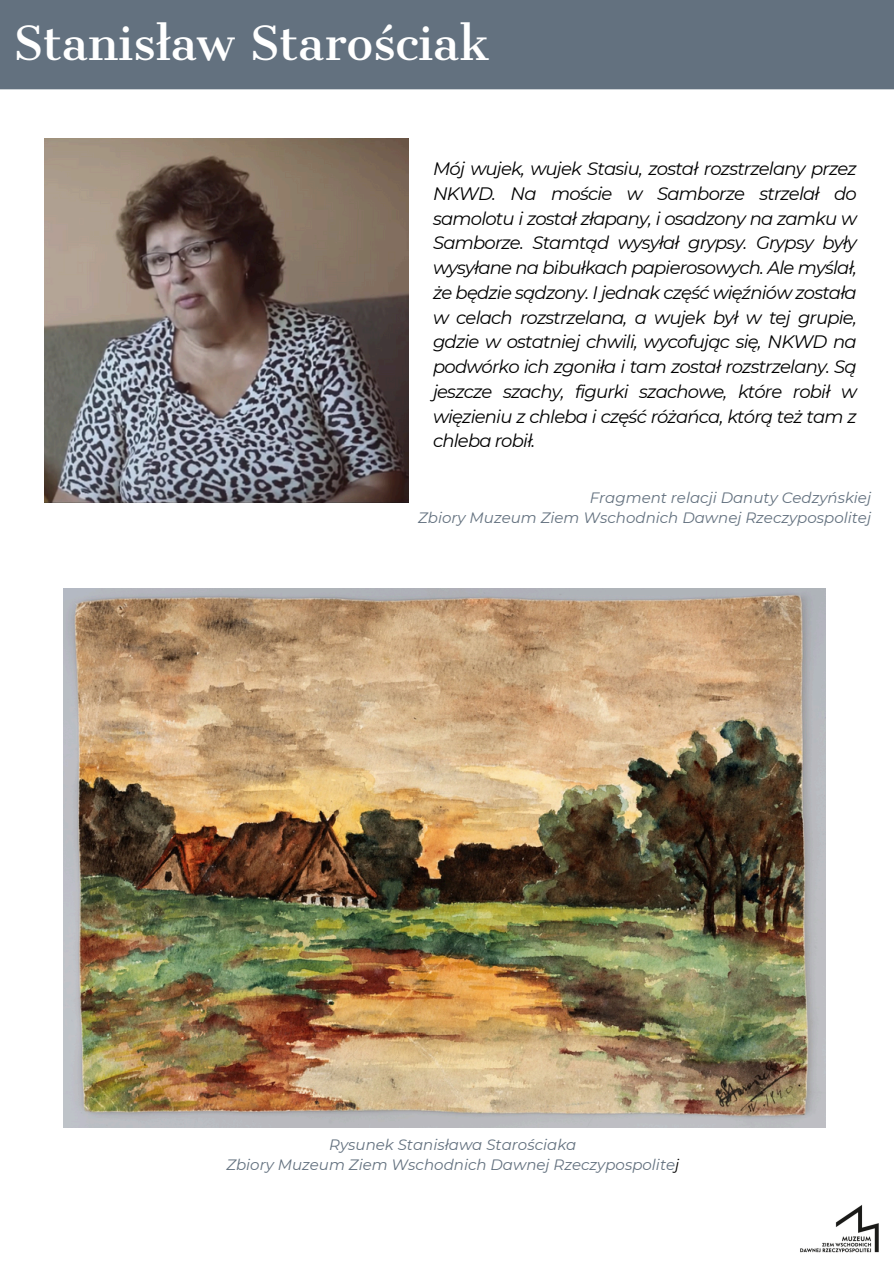
<style>
.page{position:relative;width:894px;height:1264px;background:#fff}
.page>*{position:absolute;margin:0;border:0;box-sizing:border-box;transform-origin:0 0}
.t1{font:45px "Cantata One";color:#fff}
.t2{font:italic 18px/24.8px "Montserrat";letter-spacing:-.045em;color:#000;text-align:justify}
.t3{font:italic 15px "Montserrat";color:#63717f}
.s1{color:#000}
</style>
<div class="page">
<img style="left:44px;top:139px;width:364px;height:363px">
<div style="left:0;top:0;width:893px;height:89px;background:#63717f"></div>
<img style="left:63px;top:588px;width:762px;height:539px">
<img style="left:800px;top:1205px;width:79px;height:48px">
<p class="t1" style="left:13px;top:16px;width:477px">Stanisław Starościak</p>
<h2 class="t2" style="left:433px;top:156px;width:425px">Mój wujek, wujek Stasiu, został rozstrzelany przez NKWD. Na moście w Samborze strzelał do samolotu i został złapany, i osadzony na zamku w Samborze. Stamtąd wysyłał grypsy. Grypsy były wysyłane na bibułkach papierosowych. Ale myślał, że będzie sądzony. I jednak część więźniów została w celach rozstrzelana, a wujek był w tej grupie, gdzie w ostatniej chwili, wycofując się, NKWD na podwórko ich zgoniła i tam został rozstrzelany. Są jeszcze szachy, figurki szachowe, które robił w więzieniu z chleba i część różańca, którą też tam z chleba robił.</h2>
<p class="t3" style="left:589px;top:488px;width:283px">Fragment relacji Danuty Cedzyńskiej</p>
<p class="t3" style="left:418px;top:508px;width:454px">Zbiory Muzeum Ziem Wschodnich Dawnej Rzeczypospolitej</p>
<p class="t3" style="left:329px;top:1135px;width:248px">Rysunek Stanisława Starościaka</p>
<p class="t3" style="left:226px;top:1155px;width:454px">Zbiory Muzeum Ziem Wschodnich Dawnej Rzeczypospolite<span class="s1">j</span></p>
</div>
